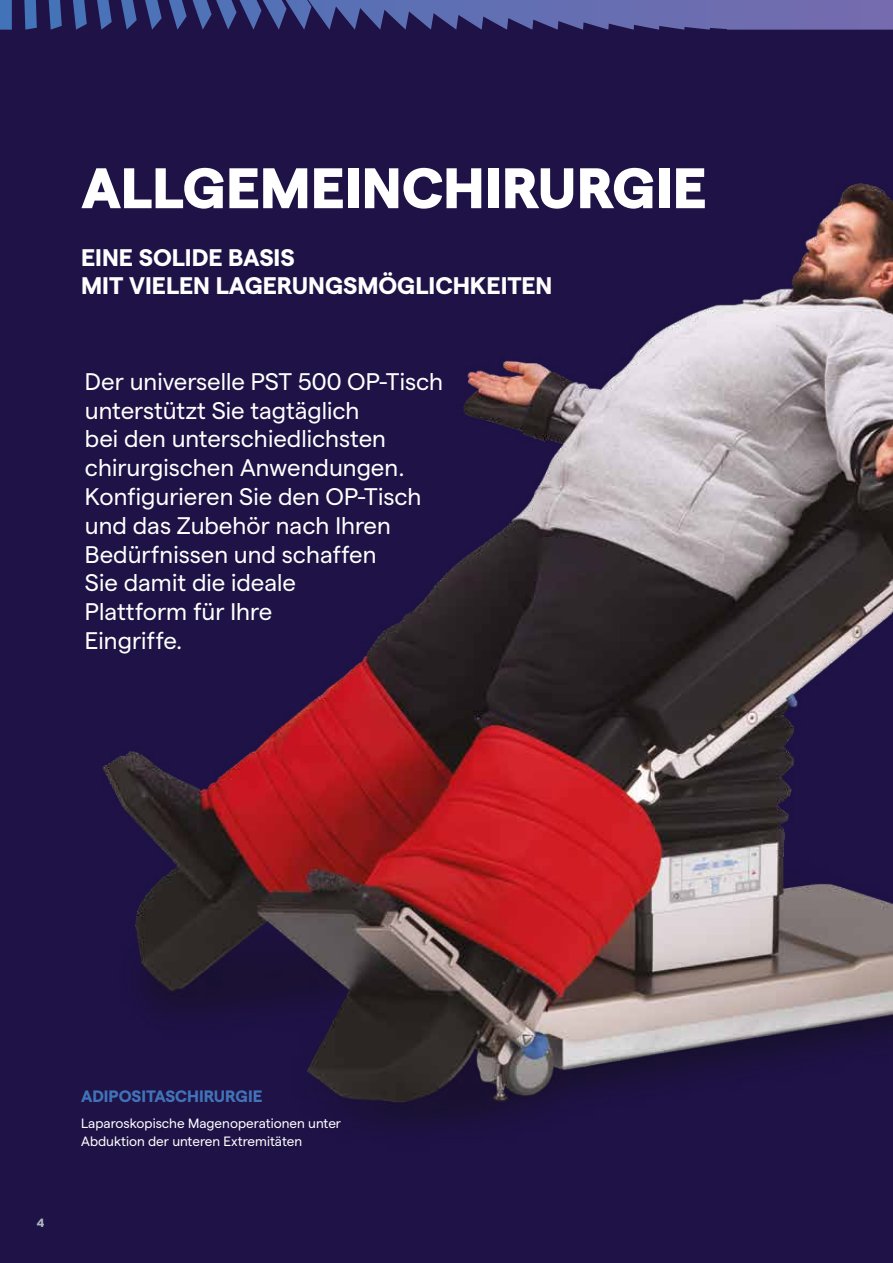
<style>
.page{position:relative;width:893px;height:1263px;background:#fff}
.page>*{position:absolute;margin:0;border:0;box-sizing:border-box;transform-origin:0 0}
.t1{font:800 57px "Matter";color:#fff}
.t2{font:24px/28.8px "Matter";color:#fff}
.t3{font:700 24px/28.8px "Matter";color:#fff}
.t4{font:700 16.5px "Matter";color:#4273b8}
.t5{font:13.5px/18px "Matter";color:#fff}
.t6{font:700 12px "Matter";color:#abb8c1}
</style>
<div class="page">
<div style="left:0;top:0;width:892px;height:1263px;background:#1e1246"></div>
<img style="left:102px;top:124px;width:791px;height:1139px">
<svg style="left:0;top:0;width:893px;height:30px"></svg>
<h1 class="t1" style="left:81px;top:146px;width:627px">ALLGEMEINCHIRURGIE</h1>
<p class="t3" style="left:81px;top:241px;width:473px">EINE SOLIDE BASIS<br>MIT VIELEN LAGERUNGSMÖGLICHKEITEN</p>
<p class="t2" style="left:85px;top:365px;width:360px">Der universelle PST 500 OP‑Tisch unterstützt Sie tagtäglich<br>bei den unterschiedlichsten chirurgischen Anwendungen.<br>Konfigurieren Sie den OP-Tisch und das Zubehör nach Ihren<br>Bedürfnissen und schaffen<br>Sie damit die ideale<br>Plattform für Ihre<br>Eingriffe.</p>
<p class="t6" style="left:37px;top:1214px;width:9px">4</p>
<p class="t4" style="left:81px;top:1084px;width:183px">ADIPOSITASCHIRURGIE</p>
<p class="t5" style="left:81px;top:1113px;width:261px">Laparoskopische Magenoperationen unter<br>Abduktion der unteren Extremitäten</p>
</div>
